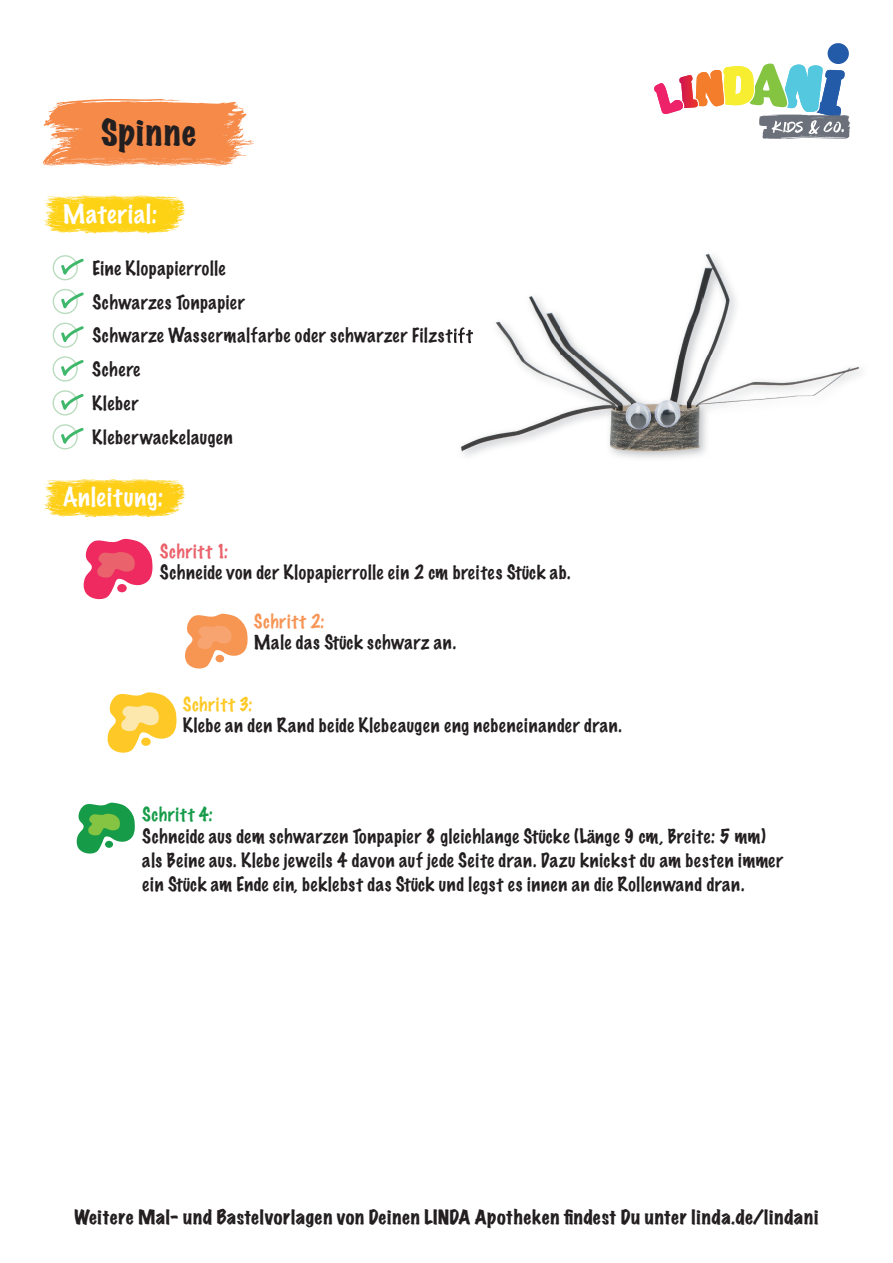
<style>
.page{position:relative;width:893px;height:1263px;background:#fff}
.page>*{position:absolute;margin:0;border:0;box-sizing:border-box;transform-origin:0 0}
.t1{font:expanded 32.7px "Marker Felt";letter-spacing:.04em;color:#231f20}
.t2{font:100 24px "Marker Felt";letter-spacing:.045em;color:#fff}
.t3{font:100 18px/33.8px "Marker Felt";letter-spacing:.04em;color:#231f20}
.t4{font:expanded 18px "Marker Felt";letter-spacing:.035em;color:#231f20}
.t5{font:100 17.55px "Marker Felt";letter-spacing:.05em;color:#ea636c}
.t6{font:100 17.55px "Marker Felt";letter-spacing:.05em;color:#f79555}
.t7{font:100 17.55px "Marker Felt";letter-spacing:.05em;color:#fec927}
.t8{font:100 17.55px "Marker Felt";letter-spacing:.05em;color:#169c48}
</style>
<div class="page">
<svg style="left:654px;top:43px;width:196px;height:96px"></svg>
<svg style="left:43px;top:98px;width:211px;height:68px"></svg>
<svg style="left:43px;top:196px;width:142px;height:38px;background:#feda3f"></svg>
<svg style="left:83px;top:538px;width:70px;height:62px"></svg>
<div style="left:117px;top:584px;width:10px;height:8px;background:#ee2d62;border-radius:50%"></div>
<svg style="left:185px;top:613px;width:63px;height:56px"></svg>
<div style="left:216px;top:655px;width:8px;height:7px;background:#f79553;border-radius:50%"></div>
<svg style="left:107px;top:692px;width:70px;height:61px"></svg>
<div style="left:141px;top:737px;width:10px;height:9px;background:#fec927;border-radius:50%"></div>
<svg style="left:76px;top:802px;width:59px;height:52px"></svg>
<div style="left:105px;top:841px;width:8px;height:7px;background:#169c48;border-radius:50%"></div>
<svg style="left:43px;top:479px;width:142px;height:39px;background:#fed846"></svg>
<svg style="left:53px;top:255px;width:31px;height:25px"></svg>
<svg style="left:53px;top:289px;width:31px;height:25px"></svg>
<svg style="left:53px;top:323px;width:31px;height:25px"></svg>
<svg style="left:53px;top:356px;width:31px;height:26px"></svg>
<svg style="left:53px;top:390px;width:31px;height:25px"></svg>
<svg style="left:53px;top:424px;width:31px;height:25px"></svg>
<img style="left:451px;top:328px;width:6px;height:15px">
<img style="left:460px;top:253px;width:401px;height:205px">
<img style="left:458px;top:327px;width:15px;height:16px">
<h1 class="t1" style="left:101px;top:108px;width:97px">Spinne</h1>
<h2 class="t2" style="left:63px;top:197px;width:96px">Material:</h2>
<p class="t3" style="left:92px;top:251px;width:382px">Eine Klopapierrolle<br>Schwarzes Tonpapier<br>Schwarze Wassermalfarbe oder schwarzer Filzstift<br>Schere<br>Kleber<br>Kleberwackelaugen</p>
<h2 class="t2" style="left:63px;top:480px;width:102px">Anleitung:</h2>
<p class="t5" style="left:160px;top:539px;width:70px">Schritt 1:</p>
<p class="t3" style="left:160px;top:556px;width:412px">Schneide von der Klopapierrolle ein 2 cm breites Stück ab.</p>
<p class="t6" style="left:254px;top:609px;width:72px">Schritt 2:</p>
<p class="t3" style="left:254px;top:626px;width:204px">Male das Stück schwarz an.</p>
<p class="t7" style="left:183px;top:692px;width:71px">Schritt 3:</p>
<p class="t3" style="left:183px;top:709px;width:441px">Klebe an den Rand beide Klebeaugen eng nebeneinander dran.</p>
<p class="t8" style="left:142px;top:803px;width:72px">Schritt 4:</p>
<p class="t3" style="left:142px;top:824px;width:642px;line-height:24px">Schneide aus dem schwarzen Tonpapier 8 gleichlange Stücke (Länge 9 cm, Breite: 5 mm) als Beine aus. Klebe jeweils 4 davon auf jede Seite dran. Dazu knickst du am besten immer ein Stück am Ende ein, beklebst das Stück und legst es innen an die Rollenwand dran.</p>
<p class="t4" style="left:75px;top:1204px;width:745px">Weitere Mal- und Bastelvorlagen von Deinen LINDA Apotheken findest Du unter linda.de/lindani</p>
</div>
